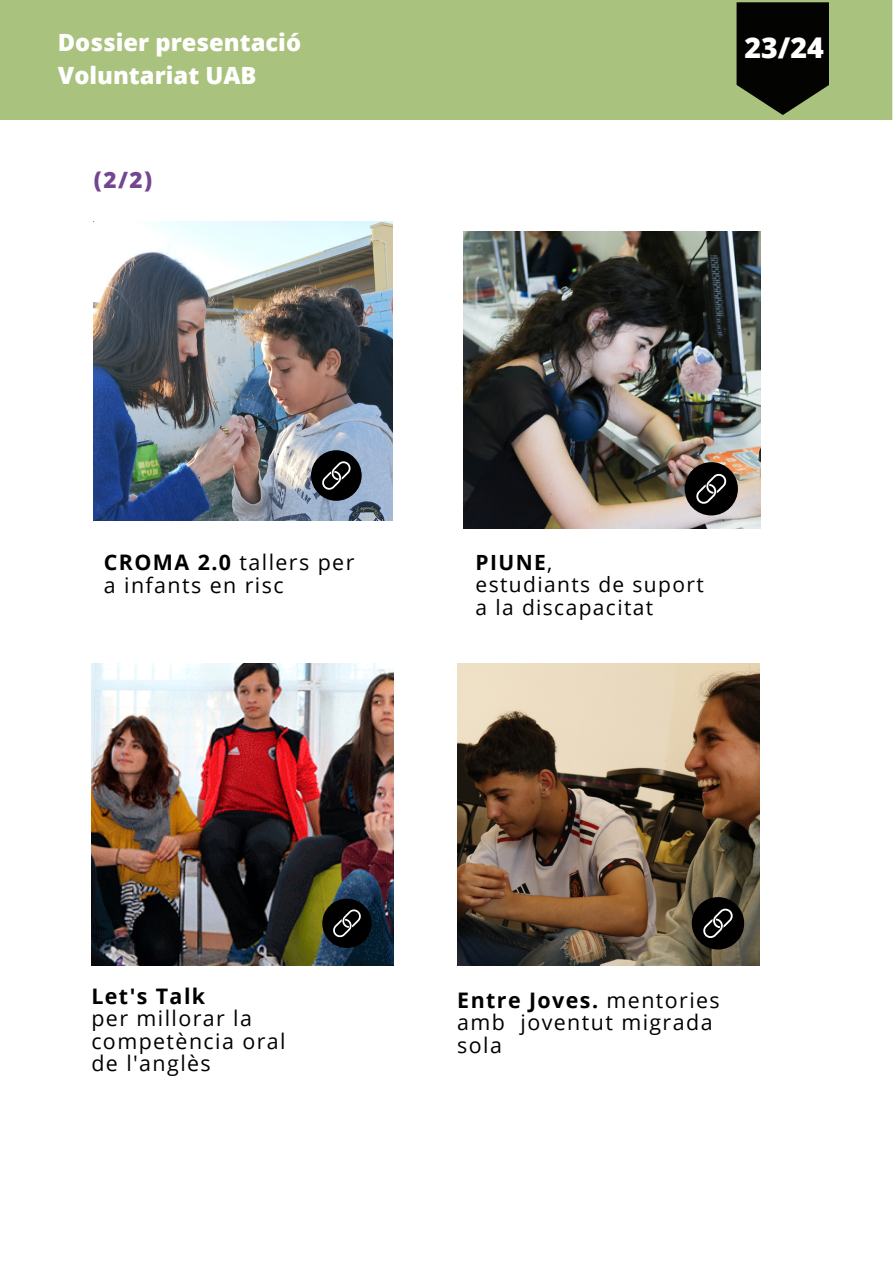
<style>
.page{position:relative;width:893px;height:1264px;background:#fff}
.page>*{position:absolute;margin:0;border:0;box-sizing:border-box;transform-origin:0 0}
.t1{font:800 28.5px "Open Sans";color:#fff}
.t2{font:800 23.7px "Open Sans";color:#fff}
.t3{font:800 22.5px "Open Sans";color:#734692}
.t4{font:21.45px/22.5px "Open Sans";letter-spacing:.065em;color:#000}
.t5{font:700 21.45px "Open Sans";letter-spacing:.065em;color:#000}
.t6{font:21px/22.5px "Open Sans";letter-spacing:.065em;color:#000}
.t7{font:700 21px "Open Sans";letter-spacing:.065em;color:#000}
.s1{font-weight:700}
.s2{font-weight:400}
</style>
<div class="page">
<img style="left:94px;top:222px;width:298px;height:298px">
<img style="left:91px;top:663px;width:303px;height:302px">
<img style="left:457px;top:663px;width:302px;height:302px">
<div style="left:311px;top:450px;width:50px;height:51px;background:#000;border-radius:50%"></div>
<svg style="left:322px;top:461px;width:28px;height:28px"></svg>
<div style="left:691px;top:897px;width:53px;height:52px;background:#000;border-radius:50%"></div>
<svg style="left:703px;top:908px;width:29px;height:30px"></svg>
<div style="left:322px;top:898px;width:49px;height:50px;background:#000;border-radius:50%"></div>
<svg style="left:333px;top:909px;width:28px;height:28px"></svg>
<div style="left:0;top:0;width:892px;height:120px;background:#a9c27d"></div>
<svg style="left:736px;top:2px;width:93px;height:113px;background:#1a1e13"></svg>
<img style="left:463px;top:232px;width:297px;height:297px">
<div style="left:684px;top:462px;width:53px;height:53px;background:#000;border-radius:50%"></div>
<svg style="left:696px;top:474px;width:30px;height:30px"></svg>
<p class="t2" style="left:58px;top:26px;width:245px">Dossier presentació</p>
<p class="t2" style="left:58px;top:58px;width:200px">Voluntariat UAB</p>
<p class="t3" style="left:94px;top:164px;width:60px">(2/2)</p>
<p class="t1" style="left:744px;top:28px;width:81px">23/24</p>
<p class="t4" style="left:104px;top:551px;width:252px"><span class="s1">CROMA 2.0</span> tallers per a infants en risc</p>
<p class="t7" style="left:475px;top:547px;width:78px">PIUNE<span class="s2">,</span></p>
<p class="t6" style="left:475px;top:572px;width:230px">estudiants de suport a la discapacitat</p>
<p class="t5" style="left:91px;top:981px;width:115px">Let's Talk</p>
<p class="t4" style="left:91px;top:1006px;width:196px">per millorar la competència oral</p>
<p class="t4" style="left:91px;top:1051px;width:121px">de l'anglès</p>
<p class="t4" style="left:457px;top:988px;width:264px"><span class="s1">Entre Joves.</span> mentories amb joventut migrada sola</p>
</div>
